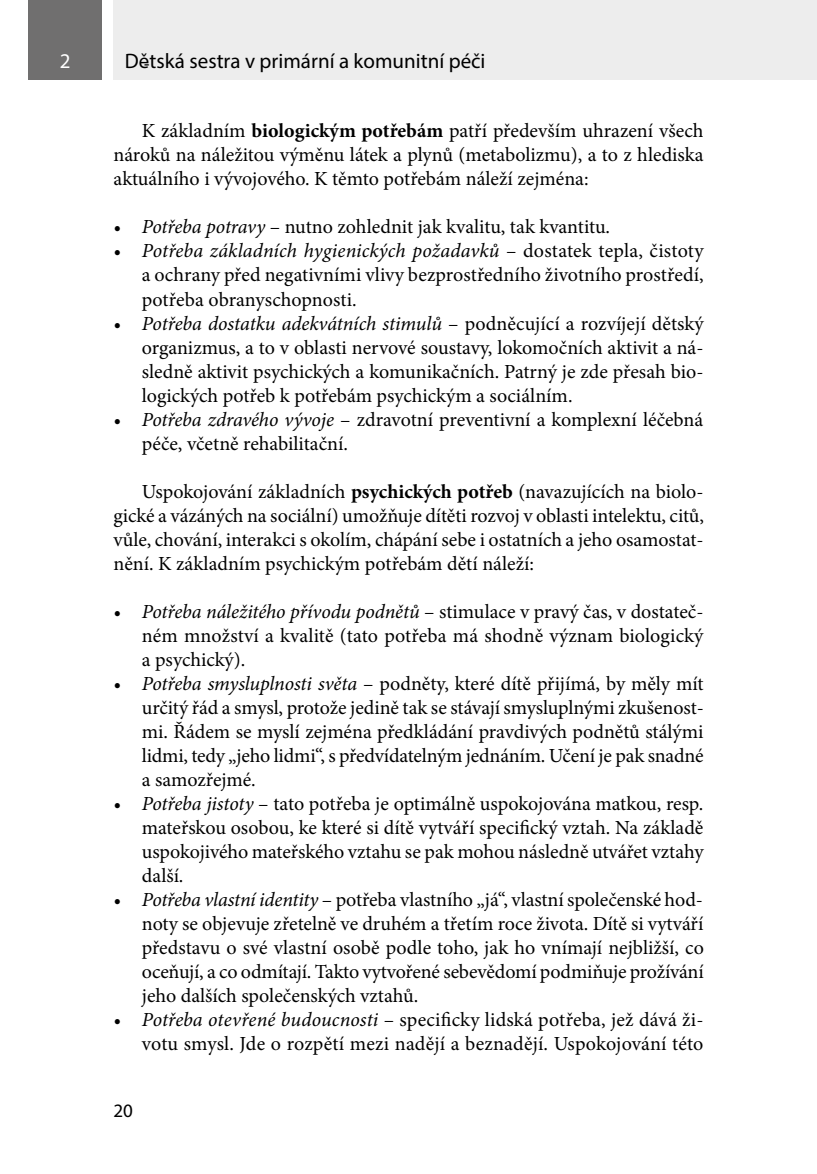
<style>
.page{position:relative;width:817px;height:1174px;background:#fff}
.page>*{position:absolute;margin:0;border:0;box-sizing:border-box;transform-origin:0 0}
.t1{font:21px "Myriad Pro";color:#000}
.t2{font:21px "Myriad Pro";color:#fff}
.t3{font:20px/24px "Minion Pro";color:#000;text-align:justify}
.t4{font:19px "Myriad Pro";color:#000}
.t5{font:16px "Arial";color:#000}
.s1{font-weight:700}
.s2{font-style:italic}
</style>
<div class="page">
<div style="left:28px;top:0;width:74px;height:79px;background:#706f6f"></div>
<div style="left:113px;top:0;width:703px;height:79px;background:#ededed"></div>
<p class="t2" style="left:60px;top:48px;width:12px">2</p>
<p class="t1" style="left:125px;top:48px;width:362px">Dětská sestra v primární a komunitní péči</p>
<p class="t5" style="left:144px;top:53px;width:7px">-</p>
<p class="t3" style="left:113px;top:119px;width:591px;text-indent:28px">K základním <span class="s1">biologickým potřebám</span> patří především uhrazení všech nároků na náležitou výměnu látek a plynů (metabolizmu), a to z hlediska aktuálního i vývojového. K těmto potřebám náleží zejména:</p>
<p class="t3" style="left:113px;top:215px;width:498px"><span class="s2">• Potřeba potravy</span> – nutno zohlednit jak kvalitu, tak kvantitu.</p>
<p class="t3" style="left:142px;top:239px;width:563px;text-indent:-28px"><span class="s2">• Potřeba základních hygienických požadavků</span> – dostatek tepla, čistoty a ochrany před negativními vlivy bezprostředního životního prostředí, potřeba obranyschopnosti.</p>
<p class="t3" style="left:142px;top:311px;width:563px;text-indent:-28px"><span class="s2">• Potřeba dostatku adekvátních stimulů</span> – podněcující a rozvíjejí dětský organizmus, a to v oblasti nervové soustavy, lokomočních aktivit a ná&shy;sledně aktivit psychických a komunikačních. Patrný je zde přesah bio&shy;logických potřeb k potřebám psychickým a sociálním.</p>
<p class="t3" style="left:142px;top:407px;width:562px;text-indent:-28px"><span class="s2">• Potřeba zdravého vývoje</span> – zdravotní preventivní a komplexní léčebná péče, včetně rehabilitační.</p>
<p class="t3" style="left:113px;top:479px;width:592px;text-indent:28px">Uspokojování základních <span class="s1">psychických potřeb</span> (navazujících na biolo&shy;gické a vázáných na sociální) umožňuje dítěti rozvoj v oblasti intelektu, citů, vůle, chování, interakci s okolím, chápání sebe i ostatních a jeho osamostat&shy;nění. K základním psychickým potřebám dětí náleží:</p>
<p class="t3" style="left:142px;top:599px;width:563px;text-indent:-28px"><span class="s2">• Potřeba náležitého přívodu podnětů</span> – stimulace v pravý čas, v dostateč&shy;ném množství a kvalitě (tato potřeba má shodně význam biologický a psychický).</p>
<p class="t3" style="left:142px;top:671px;width:563px;text-indent:-28px"><span class="s2">• Potřeba smysluplnosti světa</span> – podněty, které dítě přijímá, by měly mít určitý řád a smysl, protože jedině tak se stávají smysluplnými zkušenost&shy;mi. Řádem se myslí zejména předkládání pravdivých podnětů stálými lidmi, tedy „jeho lidmi“, s předvídatelným jednáním. Učení je pak snadné a samozřejmé.</p>
<p class="t3" style="left:142px;top:791px;width:563px;text-indent:-28px"><span class="s2">• Potřeba jistoty</span> – tato potřeba je optimálně uspokojována matkou, resp. mateřskou osobou, ke které si dítě vytváří specifický vztah. Na základě uspokojivého mateřského vztahu se pak mohou následně utvářet vztahy další.</p>
<p class="t3" style="left:142px;top:887px;width:563px;text-indent:-28px"><span class="s2">• Potřeba vlastní identity</span> – potřeba vlastního „já“, vlastní společenské hod&shy;noty se objevuje zřetelně ve druhém a třetím roce života. Dítě si vytváří představu o své vlastní osobě podle toho, jak ho vnímají nejbližší, co oceňují, a co odmítají. Takto vytvořené sebevědomí podmiňuje prožívání jeho dalších společenských vztahů.</p>
<p class="t3" style="left:113px;top:1007px;width:591px;text-align:right"><span class="s2">• Potřeba otevřené budoucnosti</span> – specificky lidská potřeba, jež dává ži&shy;votu smysl. Jde o rozpětí mezi nadějí a beznadějí. Uspokojování této</p>
<p class="t4" style="left:113px;top:1098px;width:21px">20</p>
</div>
